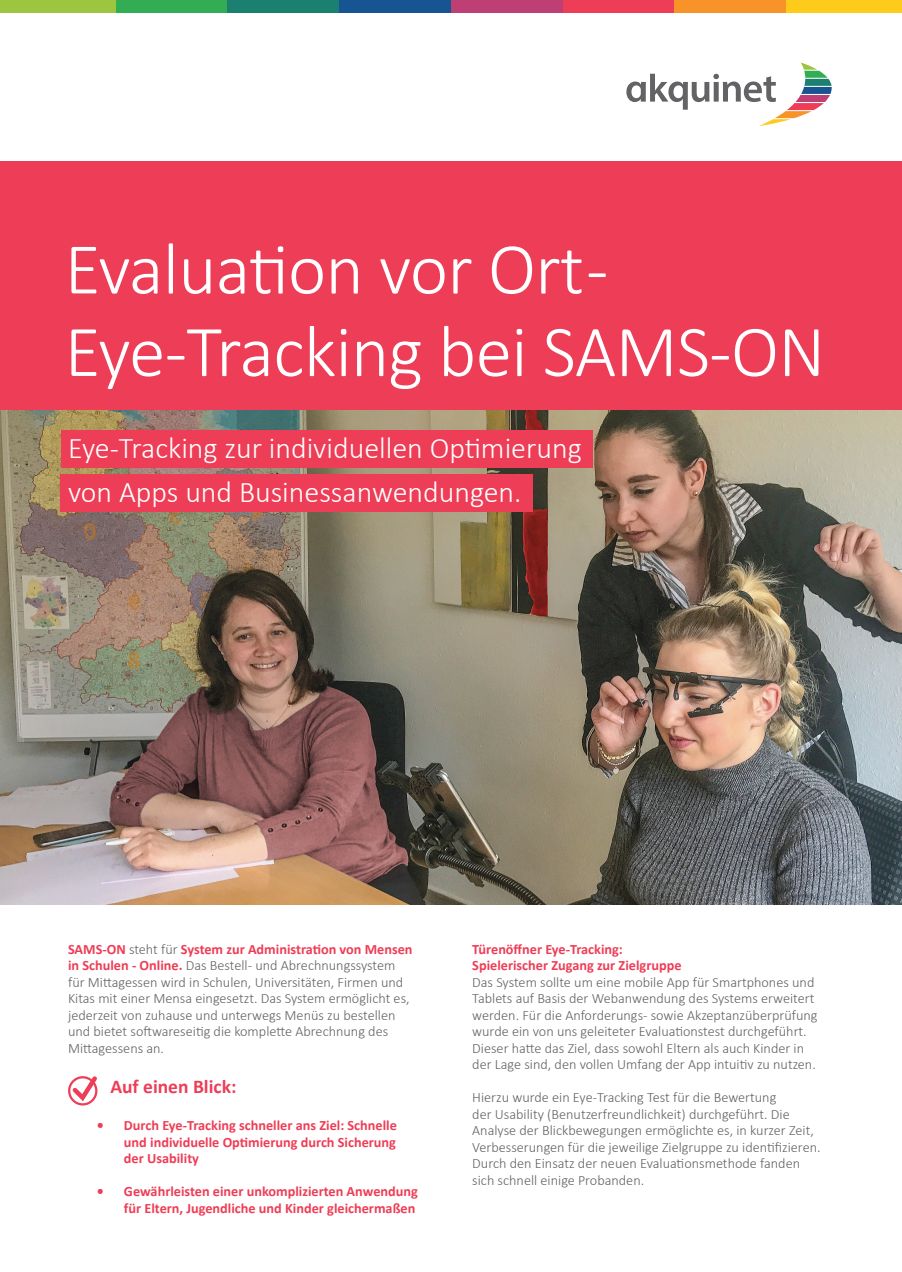
<style>
.page{position:relative;width:902px;height:1272px;background:#fff}
.page>*{position:absolute;margin:0;border:0;box-sizing:border-box;transform-origin:0 0}
.t1{font:300 73.5px "Calibri";letter-spacing:-.01em;color:#fff}
.t2{font:300 30px/43.5px "Calibri";color:#fff}
.t3{font:700 19.5px "Calibri";color:#ee3d56}
.t4{font:300 14.25px/16.5px "Calibri";color:#636366}
.t5{font:700 14.25px/16.5px "Calibri";color:#ee3d56;text-align:justify}
.s1{font-weight:700;color:#ee3d56}
</style>
<div class="page">
<img style="left:0;top:410px;width:901px;height:494px">
<div style="left:0;top:0;width:116px;height:13px;background:#9cc540"></div>
<div style="left:116px;top:0;width:111px;height:13px;background:#32ad54"></div>
<div style="left:227px;top:0;width:112px;height:13px;background:#1b806f"></div>
<div style="left:339px;top:0;width:112px;height:13px;background:#165591"></div>
<div style="left:451px;top:0;width:111px;height:13px;background:#be3f73"></div>
<div style="left:562px;top:0;width:112px;height:13px;background:#ee3d56"></div>
<div style="left:674px;top:0;width:112px;height:13px;background:#f79328"></div>
<div style="left:786px;top:0;width:115px;height:13px;background:#fecb1b"></div>
<svg style="left:626px;top:63px;width:205px;height:63px"></svg>
<div style="left:0;top:162px;width:901px;height:248px;background:#ee3d56"></div>
<div style="left:61px;top:430px;width:531px;height:38px;background:#ee3d56"></div>
<svg style="left:69px;top:1076px;width:29px;height:28px"></svg>
<div style="left:68px;top:1076px;width:29px;height:29px;border:2px solid #ee3d56;border-radius:50%"></div>
<div style="left:61px;top:474px;width:472px;height:38px;background:#ee3d56"></div>
<p class="t1" style="left:65px;top:223px;width:545px">Evaluation vor Ort -</p>
<p class="t1" style="left:65px;top:306px;width:762px">Eye-Tracking bei SAMS-ON</p>
<p class="t2" style="left:68px;top:426px;width:515px">Eye-Tracking zur individuellen Optimierung von Apps und Businessanwendungen.</p>
<p class="t4" style="left:68px;top:940px;width:346px"><span class="s1">SAMS-ON</span> steht für <span class="s1">System zur Administration von Mensen in Schulen - Online.</span> Das Bestell- und Abrechnungssystem für Mittagessen wird in Schulen, Universitäten, Firmen und Kitas mit einer Mensa eingesetzt. Das System ermöglicht es, jederzeit von zuhause und unterwegs Menüs zu bestellen und bietet softwareseitig die komplette Abrechnung des Mittagessens an.</p>
<p class="t3" style="left:110px;top:1073px;width:128px">Auf einen Blick:</p>
<p class="t5" style="left:124px;top:1116px;width:274px;text-indent:-27px">• Durch Eye-Tracking schneller ans Ziel: Schnelle und individuelle Optimierung durch Sicherung der Usability</p>
<p class="t5" style="left:97px;top:1182px;width:322px;text-align:right">• Gewährleisten einer unkomplizierten Anwendung für Eltern, Jugendliche und Kinder gleichermaßen</p>
<p class="t5" style="left:472px;top:940px;width:152px">Türenöffner Eye-Tracking:</p>
<p class="t5" style="left:472px;top:957px;width:211px">Spielerischer Zugang zur Zielgruppe</p>
<p class="t4" style="left:472px;top:973px;width:347px">Das System sollte um eine mobile App für Smartphones und Tablets auf Basis der Webanwendung des Systems erweitert werden. Für die Anforderungs- sowie Akzeptanzüberprüfung wurde ein von uns geleiteter Evaluationstest durchgeführt.<br>Dieser hatte das Ziel, dass sowohl Eltern als auch Kinder in der Lage sind, den vollen Umfang der App intuitiv zu nutzen.</p>
<p class="t4" style="left:472px;top:1089px;width:350px">Hierzu wurde ein Eye-Tracking Test für die Bewertung<br>der Usability (Benutzerfreundlichkeit) durchgeführt. Die Analyse der Blickbewegungen ermöglichte es, in kurzer Zeit, Verbesserungen für die jeweilige Zielgruppe zu identifizieren.<br>Durch den Einsatz der neuen Evaluationsmethode fanden sich schnell einige Probanden.</p>
</div>
